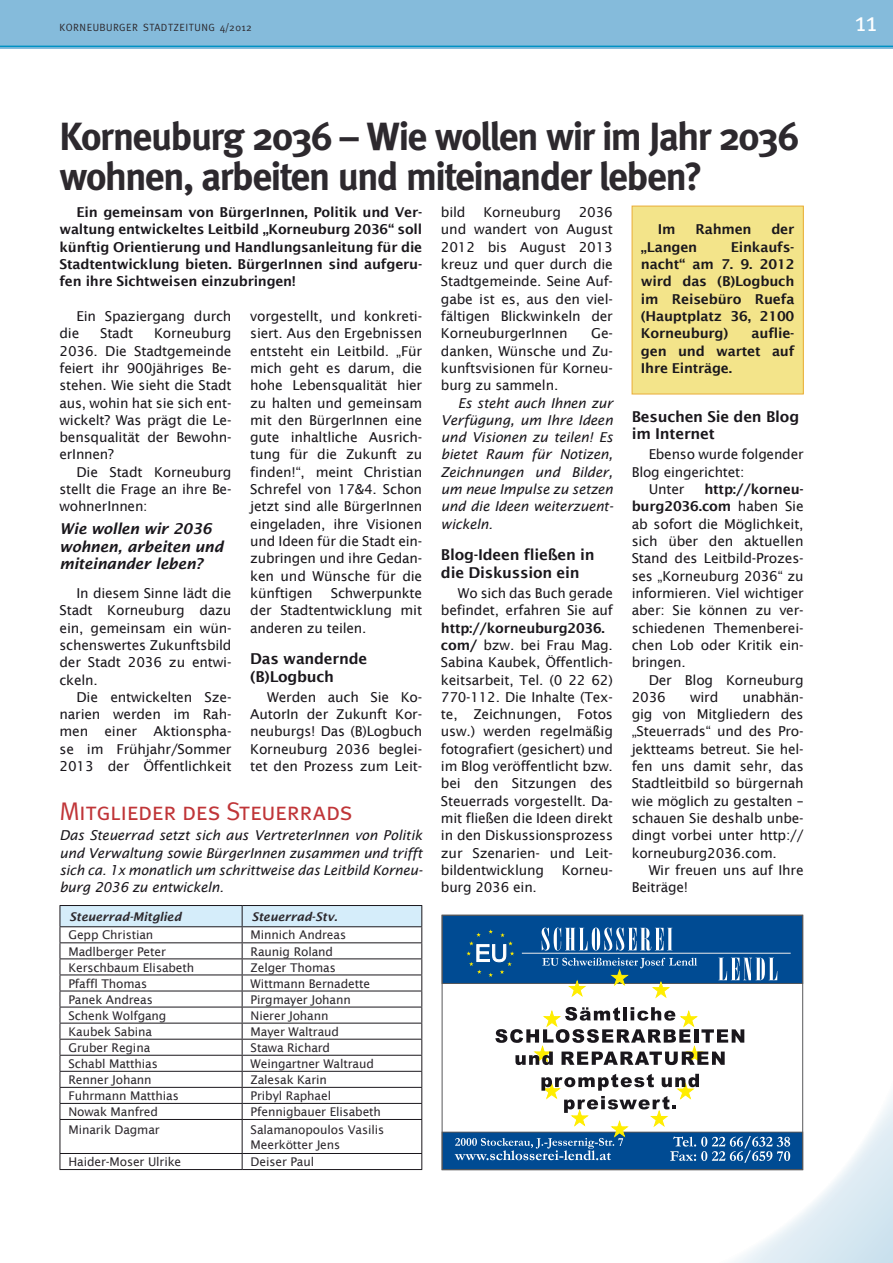
<style>
.page{position:relative;width:893px;height:1263px;background:#fff}
.page>*{position:absolute;margin:0;border:0;box-sizing:border-box;transform-origin:0 0}
.t1{font:700 39.3px/40.5px "Meta";letter-spacing:-.035em;color:#2d292e}
.t2{font:27px "Meta";color:#feffff}
.t3{font:25.5px "Meta Caps";letter-spacing:-.02em;color:#c03538}
.t4{font:600 15px/17.2px "Lucida Sans";letter-spacing:-.015em;color:#1a171c}
.t5{font:italic 600 15px/17.2px "Lucida Sans";letter-spacing:-.015em;color:#1a171c}
.t6{font:13.65px/17.2px "Lucida Sans";letter-spacing:-.015em;color:#1a171c;text-align:justify}
.t7{font:600 13.65px/17.2px "Lucida Sans";letter-spacing:-.015em;color:#1a171c;text-align:justify}
.t8{font:italic 13.65px/17.2px "Lucida Sans";letter-spacing:-.015em;color:#1a171c;text-align:justify}
.t9{font:12px/15px "Lucida Sans";letter-spacing:-.01em;color:#2d292e}
.t10{font:italic 600 12px "Lucida Sans";letter-spacing:-.01em;color:#2d292e}
.t11{font:10.5px "Meta";letter-spacing:.05em;color:#2d292e}
.s1{font-weight:600}
</style>
<div class="page">
<div style="left:0;top:0;width:893px;height:49px;background:#85bbdb"></div>
<hr style="left:0;top:46px;width:893px;height:1px;background:#0092c4">
<svg style="left:639px;top:945px;width:254px;height:318px"></svg>
<svg style="left:60px;top:905px;width:362px;height:214px"></svg>
<hr style="left:60px;top:1119px;width:182px;height:1px;background:#1a171c">
<hr style="left:60px;top:1120px;width:1px;height:33px;background:#1a171c">
<hr style="left:242px;top:1119px;width:180px;height:1px;background:#1a171c">
<hr style="left:242px;top:1120px;width:1px;height:33px;background:#1a171c">
<hr style="left:421px;top:1120px;width:1px;height:33px;background:#1a171c">
<hr style="left:60px;top:1153px;width:182px;height:1px;background:#1a171c">
<svg style="left:60px;top:1154px;width:1px;height:15px"></svg>
<hr style="left:242px;top:1153px;width:180px;height:1px;background:#1a171c">
<svg style="left:242px;top:1154px;width:1px;height:15px"></svg>
<svg style="left:421px;top:1154px;width:1px;height:15px"></svg>
<hr style="left:60px;top:1169px;width:182px;height:1px;background:#1a171c">
<hr style="left:242px;top:1169px;width:180px;height:1px;background:#1a171c">
<div style="left:442px;top:915px;width:361px;height:68px;background:#004b93"></div>
<div style="left:442px;top:1132px;width:361px;height:38px;background:#004b93"></div>
<div style="left:442px;top:915px;width:361px;height:255px;border:1px solid #58585a"></div>
<hr style="left:522px;top:953px;width:269px;height:1px;background:#eceded">
<svg style="left:455px;top:927px;width:335px;height:236px"></svg>
<div style="left:632px;top:206px;width:171px;height:188px;background:#f3e48a"></div>
<div style="left:632px;top:206px;width:172px;height:188px;border:1px solid #e9ad39"></div>
<p class="t11" style="left:60px;top:21px;width:194px">KORNEUBURGER STADTZEITUNG 4/2012</p>
<h2 class="t2" style="left:855px;top:6px;width:23px">11</h2>
<p class="t11" style="left:220px;top:21px;width:7px">5</p>
<p class="t11" style="left:246px;top:21px;width:7px">0</p>
<h1 class="t1" style="left:60px;top:116px;width:741px">Korneuburg 2036 – Wie wollen wir im Jahr 2036 wohnen, arbeiten und miteinander leben?</h1>
<p class="t7" style="left:60px;top:204px;width:364px;text-indent:17px">Ein gemeinsam von BürgerInnen, Politik und Ver&shy;waltung entwickeltes Leitbild „Korneuburg 2036“ soll künftig Orientierung und Handlungsanleitung für die Stadtentwicklung bieten. BürgerInnen sind aufgeru&shy;fen ihre Sichtweisen einzubringen!</p>
<p class="t6" style="left:60px;top:307px;width:173px;text-indent:17px">Ein Spaziergang durch die</p>
<p class="t6" style="left:441px;top:204px;width:26px">bild</p>
<p class="t6" style="left:483px;top:204px;width:79px">Korneuburg</p>
<p class="t6" style="left:441px;top:204px;width:174px;text-indent:138px">2036 und wandert von August 2012 bis August 2013 kreuz und quer durch die Stadtgemeinde. Seine Auf&shy;gabe ist es, aus den viel&shy;fältigen Blickwinkeln der KorneuburgerInnen</p>
<p class="t7" style="left:658px;top:221px;width:19px">Im</p>
<p class="t7" style="left:695px;top:221px;width:58px">Rahmen</p>
<p class="t7" style="left:771px;top:221px;width:25px">der</p>
<p class="t7" style="left:641px;top:238px;width:58px">„Langen</p>
<p class="t7" style="left:641px;top:238px;width:155px;text-indent:90px">Einkaufs&shy;nacht“ am 7. 9. 2012 wird das (B)Logbuch im Reisebüro Ruefa (Hauptplatz 36, 2100<br>Korneuburg)</p>
<p class="t6" style="left:250px;top:307px;width:174px">vorgestellt, und konkreti&shy;siert. Aus den Ergebnissen entsteht ein Leitbild. „Für mich geht es darum, die hohe Lebensqualität hier zu halten und gemeinsam mit den BürgerInnen eine gute inhaltliche Ausrich&shy;tung für die Zukunft zu finden!“, meint Christian Schrefel von 17&amp;4. Schon jetzt sind alle BürgerInnen eingeladen, ihre Visionen und Ideen für die Stadt ein&shy;zubringen und ihre Gedan&shy;ken und Wünsche für die künftigen</p>
<p class="t7" style="left:641px;top:325px;width:155px;text-indent:111px">auflie&shy;gen und wartet auf Ihre Einträge.</p>
<p class="t6" style="left:60px;top:325px;width:173px;text-indent:94px">Korneuburg 2036. Die Stadtgemeinde feiert ihr 900jähriges Be&shy;stehen. Wie sieht die Stadt aus, wohin hat sie sich ent&shy;wickelt? Was prägt die Le&shy;bensqualität der Bewohn&shy;erInnen?</p>
<p class="t6" style="left:60px;top:463px;width:173px;text-indent:17px">Die Stadt Korneuburg stellt die Frage an ihre Be&shy;wohnerInnen:</p>
<p class="t5" style="left:60px;top:520px;width:165px">Wie wollen wir 2036 wohnen, arbeiten und miteinander leben?</p>
<p class="t6" style="left:60px;top:584px;width:173px;text-indent:17px">In diesem Sinne lädt die Stadt Korneuburg dazu ein, gemeinsam ein wün&shy;schenswertes Zukunftsbild der Stadt 2036 zu entwi&shy;ckeln.</p>
<p class="t6" style="left:60px;top:688px;width:173px;text-indent:17px">Die entwickelten Sze&shy;narien werden im Rah&shy;men einer Aktionspha&shy;se im Frühjahr/Sommer 2013 der Öffentlichkeit</p>
<p class="t6" style="left:100px;top:325px;width:35px">Stadt</p>
<p class="t6" style="left:441px;top:325px;width:173px;text-indent:150px">Ge&shy;danken, Wünsche und Zu&shy;kunftsvisionen für Korneu&shy;burg zu sammeln.</p>
<p class="t8" style="left:441px;top:394px;width:174px;text-indent:17px">Es steht auch Ihnen zur Verfügung, um Ihre Ideen und Visionen zu teilen! Es bietet Raum für Notizen, Zeichnungen und Bilder, um neue Impulse zu setzen und die Ideen weiterzuent&shy;wickeln.</p>
<p class="t4" style="left:441px;top:546px;width:155px">Blog-Ideen fließen in die Diskussion ein</p>
<p class="t6" style="left:441px;top:584px;width:173px;text-align:right">Wo sich das Buch gerade befindet, erfahren Sie auf</p>
<p class="t6" style="left:441px;top:619px;width:174px;text-align:left"><span class="s1">http://korneuburg2036. com/</span> bzw. bei Frau Mag.<br>Sabina Kaubek, Öffentlich&shy;keitsarbeit, Tel. (0 22 62)<br>770-112. Die Inhalte (Tex&shy;te, Zeichnungen, Fotos usw.) werden regelmäßig fotografiert (gesichert) und im Blog veröffentlicht bzw. bei den Sitzungen des<br>Steuerrads vorgestellt. Da&shy;mit fließen die Ideen direkt in den Diskussionsprozess zur Szenarien- und Leit&shy;bildentwicklung</p>
<p class="t4" style="left:632px;top:408px;width:169px">Besuchen Sie den Blog im Internet</p>
<p class="t6" style="left:649px;top:446px;width:156px">Ebenso wurde folgender</p>
<p class="t6" style="left:632px;top:463px;width:114px">Blog eingerichtet:</p>
<p class="t6" style="left:649px;top:481px;width:37px">Unter</p>
<p class="t6" style="left:632px;top:481px;width:174px;text-indent:73px"><span class="s1">http://korneu&shy;burg2036.com</span> haben Sie ab sofort die Möglichkeit, sich über den aktuellen Stand des Leitbild-Prozes&shy;ses „Korneuburg 2036“ zu informieren. Viel wichtiger aber: Sie können zu ver&shy;schiedenen Themenberei&shy;chen Lob oder Kritik ein&shy;bringen.</p>
<p class="t6" style="left:632px;top:671px;width:173px;text-indent:17px">Der Blog Korneuburg<br>2036</p>
<p class="t6" style="left:250px;top:584px;width:174px;text-indent:81px">Schwerpunkte der Stadtentwicklung mit anderen zu teilen.</p>
<p class="t4" style="left:250px;top:650px;width:119px">Das wandernde (B)Logbuch</p>
<p class="t6" style="left:250px;top:688px;width:173px;text-indent:17px">Werden auch Sie Ko-AutorIn der Zukunft Kor&shy;neuburgs! Das (B)Logbuch Korneuburg 2036 beglei&shy;tet den Prozess zum Leit-</p>
<p class="t6" style="left:632px;top:688px;width:174px;text-indent:111px">unabhän&shy;gig von Mitgliedern des „Steuerrads“ und des Pro&shy;jektteams betreut. Sie hel&shy;fen uns damit sehr, das Stadtleitbild so bürgernah wie möglich zu gestalten – schauen Sie deshalb unbe&shy;dingt vorbei unter http:// korneuburg2036.com.</p>
<p class="t6" style="left:632px;top:861px;width:174px;text-indent:17px">Wir freuen uns auf Ihre<br>Beiträge!</p>
<p class="t6" style="left:690px;top:688px;width:30px">wird</p>
<h3 class="t3" style="left:60px;top:796px;width:295px">Mitglieder des Steuerrads</h3>
<p class="t8" style="left:60px;top:827px;width:364px">Das Steuerrad setzt sich aus VertreterInnen von Politik und Verwaltung sowie BürgerInnen zusammen und trifft sich ca. 1x monatlich um schrittweise das Leitbild Korneu&shy;burg 2036 zu entwickeln.</p>
<p class="t6" style="left:562px;top:861px;width:53px">Korneu-</p>
<p class="t6" style="left:441px;top:879px;width:97px">burg 2036 ein.</p>
<p class="t10" style="left:69px;top:910px;width:114px">Steuerrad-Mitglied</p>
<p class="t10" style="left:251px;top:910px;width:88px">Steuerrad-Stv.</p>
<p class="t9" style="left:68px;top:928px;width:86px">Gepp Christian</p>
<p class="t9" style="left:251px;top:928px;width:97px">Minnich Andreas</p>
<p class="t9" style="left:68px;top:944px;width:99px">Madlberger Peter</p>
<p class="t9" style="left:251px;top:944px;width:84px">Raunig Roland</p>
<p class="t9" style="left:68px;top:960px;width:127px">Kerschbaum Elisabeth</p>
<p class="t9" style="left:251px;top:960px;width:87px">Zelger Thomas</p>
<p class="t9" style="left:68px;top:976px;width:80px">Pfaffl Thomas</p>
<p class="t9" style="left:251px;top:976px;width:121px">Wittmann Bernadette</p>
<p class="t9" style="left:68px;top:992px;width:86px">Panek Andreas</p>
<p class="t9" style="left:251px;top:992px;width:102px">Pirgmayer Johann</p>
<p class="t9" style="left:68px;top:1008px;width:99px">Schenk Wolfgang</p>
<p class="t9" style="left:251px;top:1008px;width:79px">Nierer Johann</p>
<p class="t9" style="left:68px;top:1024px;width:85px">Kaubek Sabina</p>
<p class="t9" style="left:251px;top:1024px;width:90px">Mayer Waltraud</p>
<p class="t9" style="left:68px;top:1040px;width:83px">Gruber Regina</p>
<p class="t9" style="left:251px;top:1040px;width:81px">Stawa Richard</p>
<p class="t9" style="left:68px;top:1056px;width:91px">Schabl Matthias</p>
<p class="t9" style="left:251px;top:1056px;width:125px">Weingartner Waltraud</p>
<p class="t9" style="left:68px;top:1072px;width:85px">Renner Johann</p>
<p class="t9" style="left:251px;top:1072px;width:78px">Zalesak Karin</p>
<p class="t9" style="left:68px;top:1088px;width:112px">Fuhrmann Matthias</p>
<p class="t9" style="left:251px;top:1088px;width:82px">Pribyl Raphael</p>
<p class="t9" style="left:68px;top:1104px;width:91px">Nowak Manfred</p>
<p class="t9" style="left:251px;top:1104px;width:132px">Pfennigbauer Elisabeth</p>
<p class="t9" style="left:68px;top:1122px;width:93px">Minarik Dagmar</p>
<p class="t9" style="left:251px;top:1122px;width:135px">Salamanopoulos Vasilis<br>Meerkötter Jens</p>
<p class="t9" style="left:68px;top:1154px;width:114px">Haider-Moser Ulrike</p>
<p class="t9" style="left:251px;top:1154px;width:65px">Deiser Paul</p>
</div>
